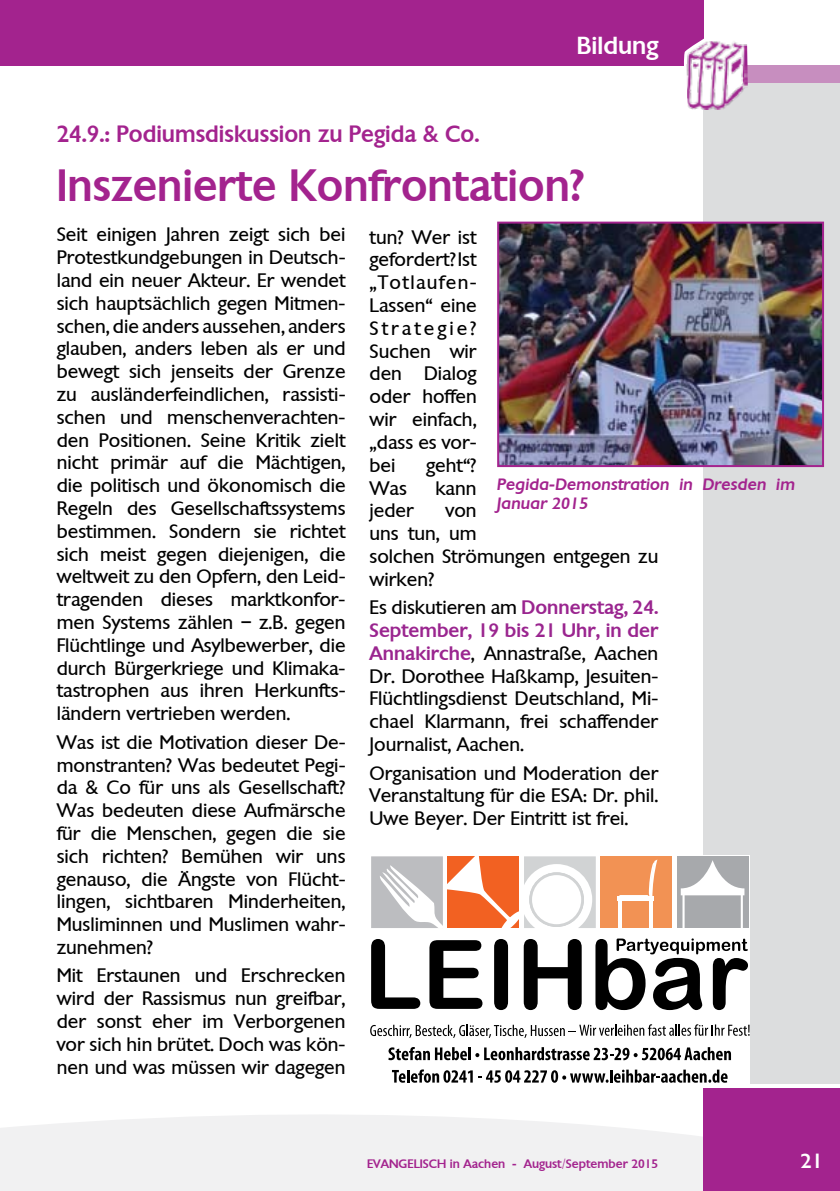
<style>
.page{position:relative;width:840px;height:1191px;background:#fff}
.page>*{position:absolute;margin:0;border:0;box-sizing:border-box;transform-origin:0 0}
.t1{font:500 44px "Chantilly";color:#a3238e}
.t2{font:500 24px "Chantilly";color:#fff}
.t3{font:500 23px "Chantilly";color:#a3238e}
.t4{font:500 20px "Chantilly";color:#fff}
.t5{font:19px/22.8px "Chantilly";color:#000;text-align:justify}
.t6{font:italic 500 16px/19.2px "Chantilly";color:#a3238e}
.t7{font:500 12px "Chantilly";color:#a3238e}
.s1{font-weight:500;color:#9a258f}
</style>
<div class="page">
<svg style="left:0;top:1115px;width:703px;height:76px;fill:#f1f1f2"></svg>
<div style="left:0;top:0;width:703px;height:65px;background:#a3238e"></div>
<div style="left:703px;top:77px;width:136px;height:1006px;background:#dcddde"></div>
<div style="left:703px;top:1089px;width:136px;height:102px;background:#a3238e"></div>
<div style="left:703px;top:65px;width:136px;height:17px;background:#c78ebf"></div>
<img style="left:685px;top:40px;width:62px;height:70px">
<div style="left:369px;top:855px;width:380px;height:228px;background:#fff"></div>
<svg style="left:371px;top:939px;width:49px;height:70px"></svg>
<svg style="left:429px;top:940px;width:53px;height:69px"></svg>
<svg style="left:494px;top:939px;width:13px;height:71px"></svg>
<svg style="left:523px;top:939px;width:58px;height:71px"></svg>
<svg style="left:595px;top:938px;width:152px;height:72px"></svg>
<div style="left:371px;top:856px;width:71px;height:72px;background:#bcbdc0"></div>
<div style="left:676px;top:856px;width:72px;height:72px;background:#a7a9ac"></div>
<div style="left:600px;top:856px;width:71px;height:72px;background:#f29254"></div>
<svg style="left:379px;top:856px;width:216px;height:72px"></svg>
<div style="left:529px;top:872px;width:54px;height:55px;background:#d1d3d4;border-radius:50%"></div>
<div style="left:531px;top:875px;width:50px;height:49px;background:#fff;border-radius:50%"></div>
<svg style="left:680px;top:860px;width:64px;height:68px"></svg>
<hr style="left:618px;top:897px;width:3px;height:30px;background:#fff">
<svg style="left:649px;top:901px;width:3px;height:26px"></svg>
<div style="left:616px;top:896px;width:37px;height:5px;background:#fff"></div>
<hr style="left:618px;top:895px;width:30px;height:4px;background:#fff;border-radius:2px">
<svg style="left:648px;top:859px;width:9px;height:40px"></svg>
<svg style="left:388px;top:1047px;width:342px;height:13px"></svg>
<svg style="left:392px;top:1069px;width:80px;height:13px"></svg>
<svg style="left:478px;top:1069px;width:249px;height:13px"></svg>
<svg style="left:370px;top:1024px;width:379px;height:14px"></svg>
<img style="left:500px;top:225px;width:320px;height:239px">
<div style="left:497px;top:222px;width:326px;height:245px;border:2px solid #a3238e"></div>
<p class="t2" style="left:576px;top:30px;width:83px">Bildung</p>
<p class="t3" style="left:57px;top:119px;width:424px">24.9.: Podiumsdiskussion zu Pegida &amp; Co.</p>
<h1 class="t1" style="left:57px;top:157px;width:529px">Inszenierte Konfrontation?</h1>
<p class="t5" style="left:369px;top:225px;width:109px">tun? Wer ist gefordert? Ist „Totlaufen-Lassen“ eine Strategie?<br>Suchen wir den Dialog oder hoffen wir einfach, „dass es vor&shy;bei</p>
<p class="t5" style="left:57px;top:223px;width:290px">Seit einigen Jahren zeigt sich bei Protestkundgebungen in Deutsch&shy;land ein neuer Akteur. Er wendet sich hauptsächlich gegen Mitmen&shy;schen, die anders aussehen, anders glauben, anders leben als er und bewegt sich jenseits der Grenze zu ausländerfeindlichen, rassisti&shy;schen und menschenverachten&shy;den Positionen. Seine Kritik zielt nicht primär auf die Mächtigen, die politisch und ökonomisch die Regeln des Gesellschaftssystems bestimmen. Sondern sie richtet sich meist gegen diejenigen, die weltweit zu den Opfern, den Leid&shy;tragenden dieses marktkonfor&shy;men Systems zählen – z.B. gegen Flüchtlinge und Asylbewerber, die durch Bürgerkriege und Klimaka&shy;tastrophen aus ihren Herkunfts&shy;ländern vertrieben werden.</p>
<p class="t5" style="left:57px;top:730px;width:290px">Was ist die Motivation dieser De&shy;monstranten? Was bedeutet Pegi&shy;da &amp; Co für uns als Gesellschaft?<br>Was bedeuten diese Aufmärsche für die Menschen, gegen die sie sich richten? Bemühen wir uns genauso, die Ängste von Flücht&shy;lingen, sichtbaren Minderheiten, Musliminnen und Muslimen wahr&shy;zunehmen?</p>
<p class="t5" style="left:57px;top:964px;width:290px">Mit Erstaunen und Erschrecken wird der Rassismus nun greifbar, der sonst eher im Verborgenen vor sich hin brütet. Doch was kön&shy;nen und was müssen wir dagegen</p>
<p class="t5" style="left:426px;top:453px;width:52px">geht“?</p>
<p class="t6" style="left:496px;top:474px;width:299px">Pegida-Demonstration in Dresden im<br>Januar 2015</p>
<p class="t5" style="left:369px;top:476px;width:39px">Was</p>
<p class="t5" style="left:435px;top:476px;width:43px">kann</p>
<p class="t5" style="left:369px;top:499px;width:46px">jeder</p>
<p class="t5" style="left:369px;top:499px;width:290px;text-align:left;text-indent:76px">von<br>uns tun, um<br>solchen Strömungen entgegen zu wirken?</p>
<p class="t5" style="left:369px;top:596px;width:290px">Es diskutieren am <span class="s1">Donnerstag, 24.<br>September, 19 bis 21 Uhr, in der Annakirche</span>, Annastraße, Aachen Dr. Dorothee Haßkamp, Jesuiten-Flüchtlingsdienst Deutschland, Mi&shy;chael Klarmann, frei schaffender Journalist, Aachen.</p>
<p class="t5" style="left:369px;top:761px;width:290px">Organisation und Moderation der Veranstaltung für die ESA: Dr. phil.<br>Uwe Beyer. Der Eintritt ist frei.</p>
<p class="t7" style="left:367px;top:1156px;width:293px">EVANGELISCH in Aachen - August/September 2015</p>
<p class="t4" style="left:800px;top:1148px;width:24px">21</p>
</div>
